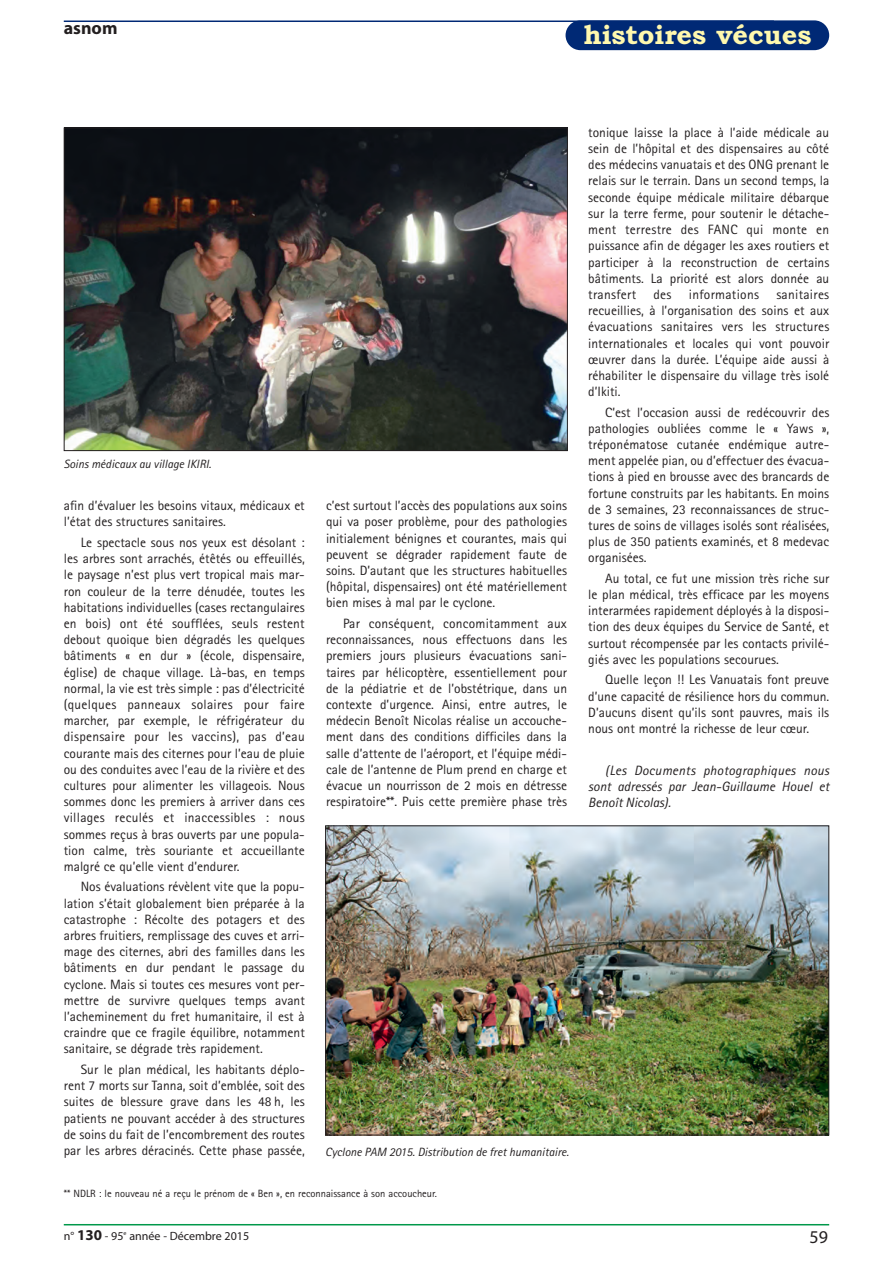
<style>
.page{position:relative;width:893px;height:1263px;background:#fff}
.page>*{position:absolute;margin:0;border:0;box-sizing:border-box;transform-origin:0 0}
.t1{font:700 27px "Bookman Old Style";color:#fff8ae}
.t2{font:700 18px "Myriad";color:#231f20}
.t3{font:18px "Myriad";color:#231f20}
.t4{font:13.5px/16.2px "Rotis Sans Serif";color:#231f20;text-align:justify}
.t5{font:italic 13.5px/16.2px "Rotis Sans Serif";color:#231f20;text-align:justify}
.t6{font:13.5px "Rotis Sans Serif";letter-spacing:.02em;color:#231f20}
.t7{font:italic 12px "Rotis Sans Serif";color:#231f20}
.t8{font:12px "Myriad";color:#231f20}
.t9{font:10.5px "Rotis Sans Serif";color:#231f20}
.s1{font-weight:700;font-size:15px}
</style>
<div class="page">
<hr style="left:64px;top:1224px;width:765px;height:1px;background:#00984a">
<hr style="left:64px;top:21px;width:710px;height:1px;background:#002975">
<div style="left:566px;top:20px;width:263px;height:30px;background:#002975;border-radius:15px"></div>
<img style="left:66px;top:130px;width:500px;height:319px">
<div style="left:64px;top:128px;width:504px;height:323px;border:1px solid #231f20"></div>
<img style="left:327px;top:827px;width:500px;height:306px">
<div style="left:325px;top:825px;width:504px;height:310px;border:1px solid #231f20"></div>
<p class="t2" style="left:64px;top:21px;width:55px">asnom</p>
<p class="t1" style="left:583px;top:19px;width:229px">histoires vécues</p>
<p class="t7" style="left:64px;top:460px;width:149px">Soins médicaux au village IKIRI.</p>
<p class="t4" style="left:64px;top:499px;width:243px">afin d’évaluer les besoins vitaux, médicaux et l’état des structures sanitaires.</p>
<p class="t4" style="left:64px;top:536px;width:243px;text-indent:17px">Le spectacle sous nos yeux est désolant : les arbres sont arrachés, étêtés ou effeuillés, le paysage n’est plus vert tropical mais mar&shy;ron couleur de la terre dénudée, toutes les habitations individuelles (cases rectangulaires en bois) ont été soufflées, seuls restent debout quoique bien dégradés les quelques bâtiments « en dur » (école, dispensaire, église) de chaque village. Là-bas, en temps normal, la vie est très simple : pas d’électri cité (quelques panneaux solaires pour faire marcher, par exemple, le réfrigérateur du dispensaire pour les vaccins), pas d’eau courante mais des citernes pour l’eau de pluie ou des conduites avec l’eau de la rivière et des cultures pour alimenter les villageois. Nous sommes donc les premiers à arriver dans ces villages reculés et inaccessibles : nous sommes reçus à bras ouverts par une popula&shy;tion calme, très souriante et accueillante malgré ce qu’elle vient d’endurer.</p>
<p class="t4" style="left:64px;top:880px;width:243px;text-indent:17px">Nos évaluations révèlent vite que la popu&shy;lation s’était globalement bien préparée à la catastrophe : Récolte des potagers et des arbres fruitiers, remplissage des cuves et arri&shy;mage des citernes, abri des familles dans les bâtiments en dur pendant le passage du cyclone. Mais si toutes ces mesures vont per&shy;mettre de survivre quelques temps avant l’acheminement du fret humanitaire, il est à craindre que ce fragile équilibre, notamment sanitaire, se dégrade très rapidement.</p>
<p class="t4" style="left:64px;top:1062px;width:243px;text-indent:17px">Sur le plan médical, les habitants déplo&shy;rent 7 morts sur Tanna, soit d’emblée, soit des suites de blessure grave dans les 48 h, les patients ne pouvant accéder à des structures de soins du fait de l’encombrement des routes par les arbres déracinés. Cette phase passée,</p>
<p class="t4" style="left:326px;top:499px;width:243px">c’est surtout l’accès des populations aux soins qui va poser problème, pour des pathologies initialement bénignes et courantes, mais qui peuvent se dégrader rapidement faute de soins. D’autant que les structures habituelles (hôpital, dispensaires) ont été matériellement bien mises à mal par le cyclone.</p>
<p class="t4" style="left:326px;top:617px;width:243px;text-indent:17px">Par conséquent, concomitamment aux reconnaissances, nous effectuons dans les premiers jours plusieurs évacuations sani&shy;taires par hélicoptère, essentiellement pour de la pédiatrie et de l’obstétrique, dans un contexte d’urgence. Ainsi, entre autres, le médecin Benoît Nicolas réalise un accouche&shy;ment dans des conditions difficiles dans la salle d’attente de l’aéroport, et l’équipe médi&shy;cale de l’antenne de Plum prend en charge et évacue un nourrisson de 2 mois en détresse respiratoire**. Puis cette première phase très</p>
<p class="t7" style="left:325px;top:1147px;width:245px">Cyclone PAM 2015. Distribution de fret humanitaire.</p>
<p class="t9" style="left:64px;top:1190px;width:375px">** NDLR : le nouveau né a reçu le prénom de « Ben », en reconnaissance à son accoucheur.</p>
<p class="t8" style="left:64px;top:1231px;width:187px">n° <span class="s1">130</span> - 95<sup>e</sup> année - Décembre 2015</p>
<p class="t4" style="left:588px;top:126px;width:243px">tonique laisse la place à l’aide médicale au sein de l’hôpital et des dispensaires au côté des médecins vanuatais et des ONG prenant le relais sur le terrain. Dans un second temps, la seconde équipe médicale militaire débarque sur la terre ferme, pour soutenir le détache&shy;ment terrestre des FANC qui monte en puissance afin de dégager les axes routiers et participer à la reconstruction de certains bâtiments. La priorité est alors donnée au transfert</p>
<p class="t4" style="left:653px;top:288px;width:20px">des</p>
<p class="t6" style="left:689px;top:290px;width:72px">informations</p>
<p class="t4" style="left:588px;top:288px;width:243px;text-indent:188px">sanitaires recueillies, à l’organisation des soins et aux évacuations sanitaires vers les structures internationales et locales qui vont pouvoir œuvrer dans la durée. L’équipe aide aussi à réhabiliter le dispensaire du village très isolé d’Ikiti.</p>
<p class="t4" style="left:588px;top:405px;width:243px;text-indent:17px">C’est l’occasion aussi de redécouvrir des pathologies oubliées comme le « Yaws », tréponématose cutanée endémique autre&shy;ment appelée pian, ou d’effectuer des évacua&shy;tions à pied en brousse avec des brancards de fortune construits par les habitants. En moins de 3 semaines, 23 reconnaissances de struc&shy;tures de soins de villages isolés sont réalisées, plus de 350 patients examinés, et 8 medevac organisées.</p>
<p class="t4" style="left:588px;top:571px;width:243px;text-indent:17px">Au total, ce fut une mission très riche sur le plan médical, très efficace par les moyens interarmées rapidement déployés à la disposi&shy;tion des deux équipes du Service de Santé, et surtout récompensée par les contacts privilé&shy;giés avec les populations secourues.</p>
<p class="t4" style="left:588px;top:673px;width:242px;text-indent:17px">Quelle leçon !! Les Vanuatais font preuve d’une capacité de résilience hors du commun.<br>D’aucuns disent qu’ils sont pauvres, mais ils nous ont montré la richesse de leur cœur.</p>
<p class="t5" style="left:588px;top:763px;width:242px;text-indent:17px">(Les Documents photographiques nous sont adressés par Jean-Guillaume Houel et Benoît Nicolas).</p>
<p class="t3" style="left:809px;top:1230px;width:20px">59</p>
</div>
